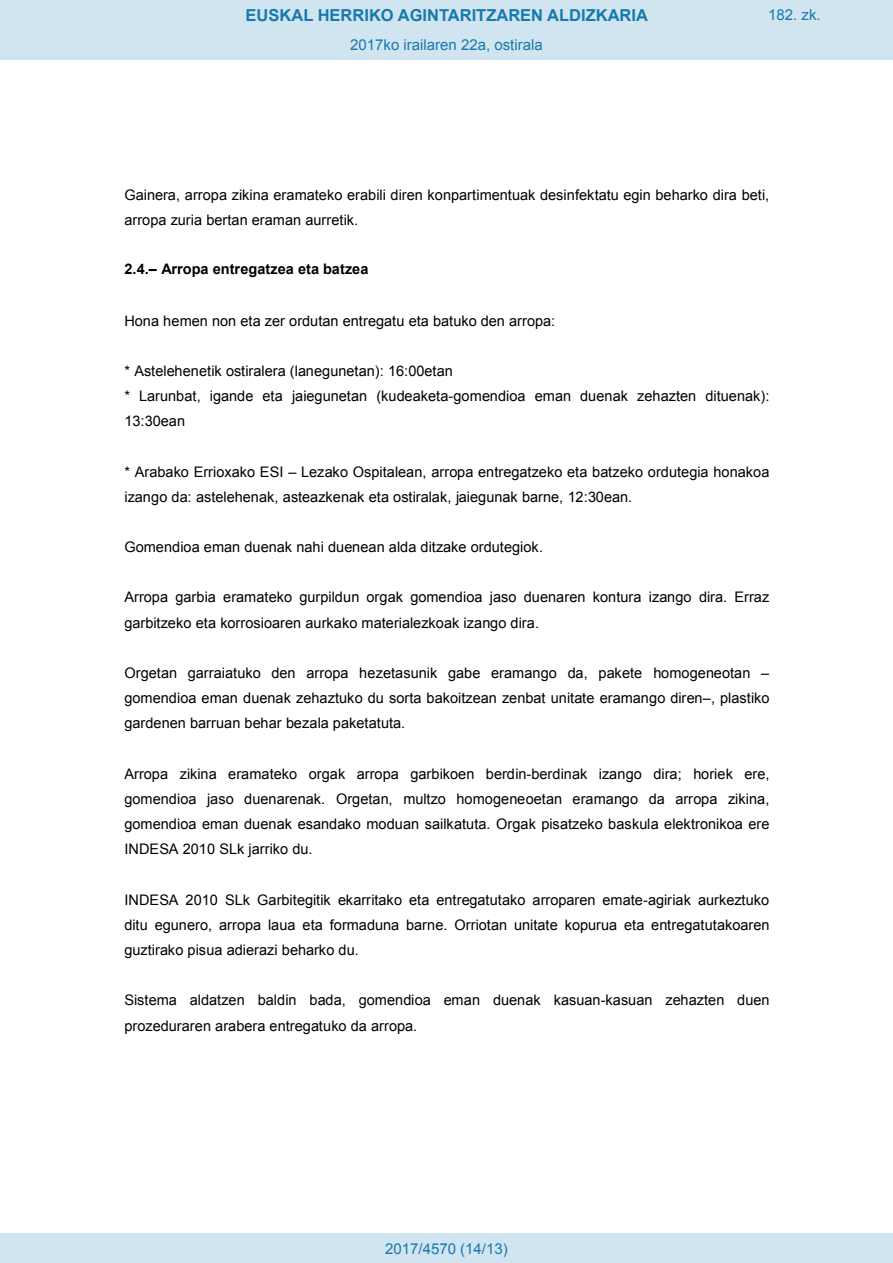
<style>
.page{position:relative;width:893px;height:1263px;background:#fff}
.page>*{position:absolute;margin:0;border:0;box-sizing:border-box;transform-origin:0 0}
.t1{font:700 16.5px "Arial";color:#1879ad}
.Paginacion_Centro{font:15px "Arial";color:#1879ad}
.t2{font:14.55px/25.2px "Arial";color:#000}
.t3{font:700 14.55px "Arial";color:#000}
</style>
<div class="page">
<div style="left:0;top:0;width:893px;height:60px;background:#d0e5f0"></div>
<div style="left:0;top:1233px;width:893px;height:30px;background:#d0e5f0"></div>
<p class="t1" style="left:246px;top:4px;width:404px">EUSKAL HERRIKO AGINTARITZAREN ALDIZKARIA</p>
<p class="Paginacion_Centro" style="left:768px;top:5px;width:54px">182. zk.</p>
<p class="Paginacion_Centro" style="left:350px;top:35px;width:194px">2017ko irailaren 22a, ostirala</p>
<p class="t2" style="left:124px;top:182px;width:646px">Gainera, arropa zikina eramateko erabili diren konpartimentuak desinfektatu egin beharko dira beti, arropa zuria bertan eraman aurretik.</p>
<p class="t3" style="left:124px;top:260px;width:245px">2.4.– Arropa entregatzea eta batzea</p>
<p class="t2" style="left:124px;top:308px;width:432px">Hona hemen non eta zer ordutan entregatu eta batuko den arropa:</p>
<p class="t2" style="left:124px;top:358px;width:646px">* Astelehenetik ostiralera (lanegunetan): 16:00etan<br>* Larunbat, igande eta jaiegunetan (kudeaketa-gomendioa eman duenak zehazten dituenak):<br>13:30ean</p>
<p class="t2" style="left:124px;top:459px;width:646px">* Arabako Errioxako ESI – Lezako Ospitalean, arropa entregatzeko eta batzeko ordutegia honakoa izango da: astelehenak, asteazkenak eta ostiralak, jaiegunak barne, 12:30ean.</p>
<p class="t2" style="left:124px;top:534px;width:420px">Gomendioa eman duenak nahi duenean alda ditzake ordutegiok.</p>
<p class="t2" style="left:124px;top:585px;width:647px">Arropa garbia eramateko gurpildun orgak gomendioa jaso duenaren kontura izango dira. Erraz garbitzeko eta korrosioaren aurkako materialezkoak izango dira.</p>
<p class="t2" style="left:124px;top:661px;width:647px;text-align:justify">Orgetan garraiatuko den arropa hezetasunik gabe eramango da, pakete homogeneotan – gomendioa eman duenak zehaztuko du sorta bakoitzean zenbat unitate eramango diren–, plastiko gardenen barruan behar bezala paketatuta.</p>
<p class="t2" style="left:124px;top:761px;width:647px;text-align:justify">Arropa zikina eramateko orgak arropa garbikoen berdin-berdinak izango dira; horiek ere, gomendioa jaso duenarenak. Orgetan, multzo homogeneoetan eramango da arropa zikina, gomendioa eman duenak esandako moduan sailkatuta. Orgak pisatzeko baskula elektronikoa ere INDESA 2010 SLk jarriko du.</p>
<p class="t2" style="left:124px;top:887px;width:647px;text-align:justify">INDESA 2010 SLk Garbitegitik ekarritako eta entregatutako arroparen emate-agiriak aurkeztuko ditu egunero, arropa laua eta formaduna barne. Orriotan unitate kopurua eta entregatutakoaren guztirako pisua adierazi beharko du.</p>
<p class="t2" style="left:124px;top:988px;width:647px">Sistema aldatzen baldin bada, gomendioa eman duenak kasuan-kasuan zehazten duen prozeduraren arabera entregatuko da arropa.</p>
<p class="Paginacion_Centro" style="left:385px;top:1238px;width:124px">2017/4570 (14/13)</p>
</div>
